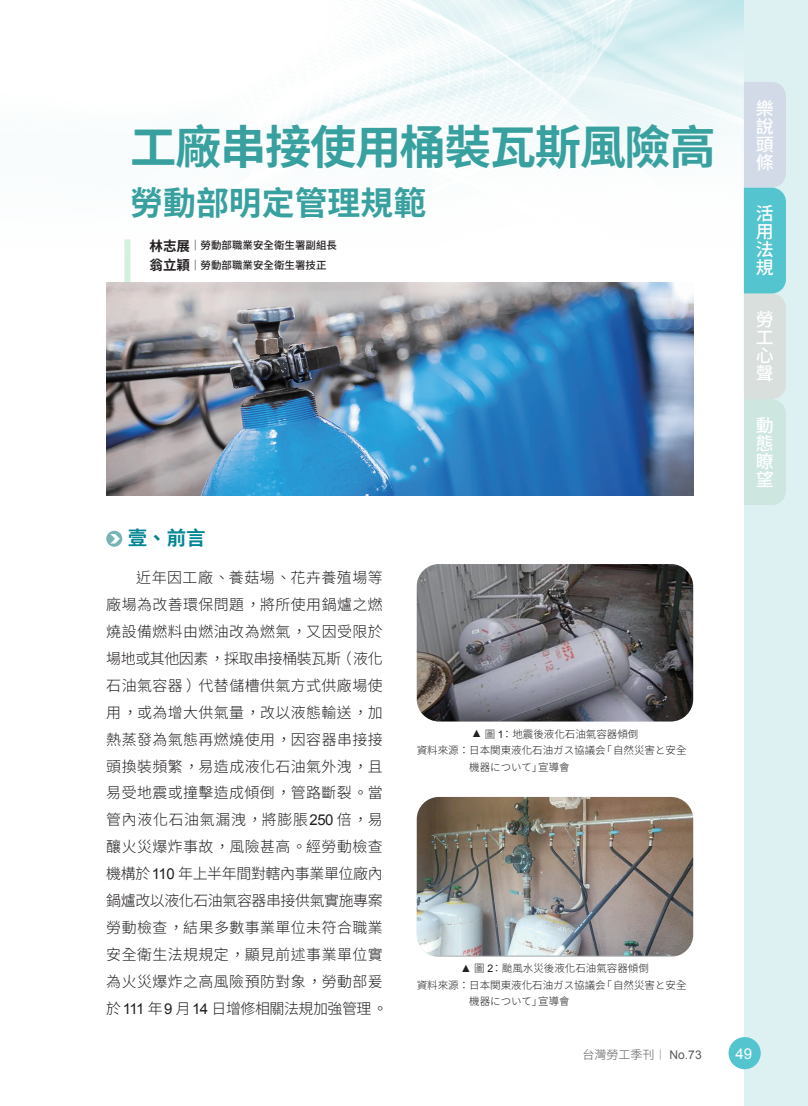
<style>
.page{position:relative;width:808px;height:1106px;background:#fff}
.page>*{position:absolute;margin:0;border:0;box-sizing:border-box;transform-origin:0 0}
.刊頭{font:700 46.35px "Noto Sans CJ Ktc";letter-spacing:-.03em;color:#38a19f}
.刊頭-2{font:700 32.85px "Noto Sans CJ Ktc";color:#38a19f}
.壹{font:700 19.5px "Noto Sans CJ Ktc";color:#018694}
.t1{font:500 18px/18px "Noto Sans CJ Ktc";color:#fff;text-align:justify}
.N內文{font:300 15px/26.8px "Noto Sans CJ Ktc";letter-spacing:.03em;color:#231f20}
.t2{font:15px "Arial";color:#fff}
.t3{font:300 12px "Noto Sans CJ Ktc";color:#57585a}
.段落樣式4{font:300 10.5px/16.5px "Noto Sans CJ Ktc";color:#231f20}
.作者{font:500 10.5px "Noto Sans CJ Ktc";color:#231f20}
.s1{font-weight:700;font-size:13.5px}
.s2{font-weight:700}
.s3{font-family:"Arial";font-weight:400}
.s4{font-family:"Adobe Ming Std"}
</style>
<div class="page">
<img style="left:130px;top:0;width:614px;height:300px">
<div style="left:744px;top:0;width:64px;height:1106px;background:#ddf1f3"></div>
<svg style="left:744px;top:82px;width:42px;height:423px;background:#b3d9dc"></svg>
<div style="left:728px;top:1037px;width:33px;height:32px;background:#54c5cf;border-radius:50%"></div>
<svg style="left:106px;top:531px;width:16px;height:16px"></svg>
<svg style="left:110px;top:534px;width:10px;height:9px"></svg>
<div style="left:124px;top:239px;width:6px;height:81px;background:#d4f0de"></div>
<img style="left:106px;top:282px;width:587px;height:213px">
<img style="left:417px;top:564px;width:276px;height:157px">
<img style="left:417px;top:797px;width:276px;height:159px">
<p class="刊頭" style="left:130px;top:121px;width:587px">工廠串接使用桶裝瓦斯風險高</p>
<p class="刊頭-2" style="left:130px;top:184px;width:297px">勞動部明定管理規範</p>
<p class="作者" style="left:150px;top:240px;width:189px"><span class="s1">林志展</span><span class="s2">｜</span>勞動部職業安全衛生署副組長</p>
<p class="作者" style="left:150px;top:259px;width:178px"><span class="s1">翁立穎</span><span class="s2">｜</span>勞動部職業安全衛生署技正</p>
<p class="壹" style="left:128px;top:527px;width:79px">壹、前言</p>
<p class="N內文" style="left:106px;top:564px;width:283px;text-indent:30px">近年因工廠、養菇場、花卉養殖場等廠場為改善環保問題，將所使用鍋爐之燃燒設備燃料由燃油改為燃氣，又因受限於場地或其他因素，採取串接桶裝瓦斯（液化石油氣容器）代替儲槽供氣方式供廠場使用，或為增大供氣量，改以液態輸送，加熱蒸發為氣態再燃燒使用，因容器串接接頭換裝頻繁，易造成液化石油氣外洩，且易受地震或撞擊造成傾倒，管路斷裂。當管內液化石油氣漏洩，將膨脹<span class="s3">250</span> 倍，易釀火災爆炸事故，風險甚高。經勞動檢查機構於<span class="s3">110</span> 年上半年間對轄內事業單位廠內鍋爐改以液化石油氣容器串接供氣實施專案勞動檢查，結果多數事業單位未符合職業安全衛生法規規定，顯見前述事業單位實為火災爆炸之高風險預防對象，勞動部爰於<span class="s3">111</span> 年<span class="s3">9</span> 月<span class="s3">14</span> 日增修相關法規加強管理。</p>
<p class="段落樣式4" style="left:471px;top:725px;width:168px"><span class="s3">▲</span> 圖 <span class="s3">1</span>：地震後液化石油氣容器傾倒</p>
<p class="段落樣式4" style="left:469px;top:742px;width:219px;text-indent:-52px">資料來源：日本関東液化石油ガス協議会「自然災害と安全機器について」宣導會</p>
<p class="段落樣式4" style="left:461px;top:960px;width:189px"><span class="s3">▲</span> 圖 <span class="s3">2</span>：颱風水災後液化石油氣容器傾倒</p>
<p class="段落樣式4" style="left:469px;top:977px;width:219px;text-indent:-52px">資料來源：日本関東液化石油ガス協議会「自然災害と安全機器について」宣導會</p>
<p class="t1" style="left:756px;top:99px;width:19px">樂說頭條</p>
<p class="t1" style="left:756px;top:205px;width:19px">活用法規</p>
<p class="t1" style="left:756px;top:311px;width:19px">勞工心聲</p>
<p class="t1" style="left:756px;top:417px;width:19px">動態瞭望</p>
<p class="t3" style="left:583px;top:1047px;width:121px">台灣勞工季刊<span class="s4">｜</span> <span class="s3">No.73</span></p>
<p class="t2" style="left:735px;top:1043px;width:18px">49</p>
</div>
